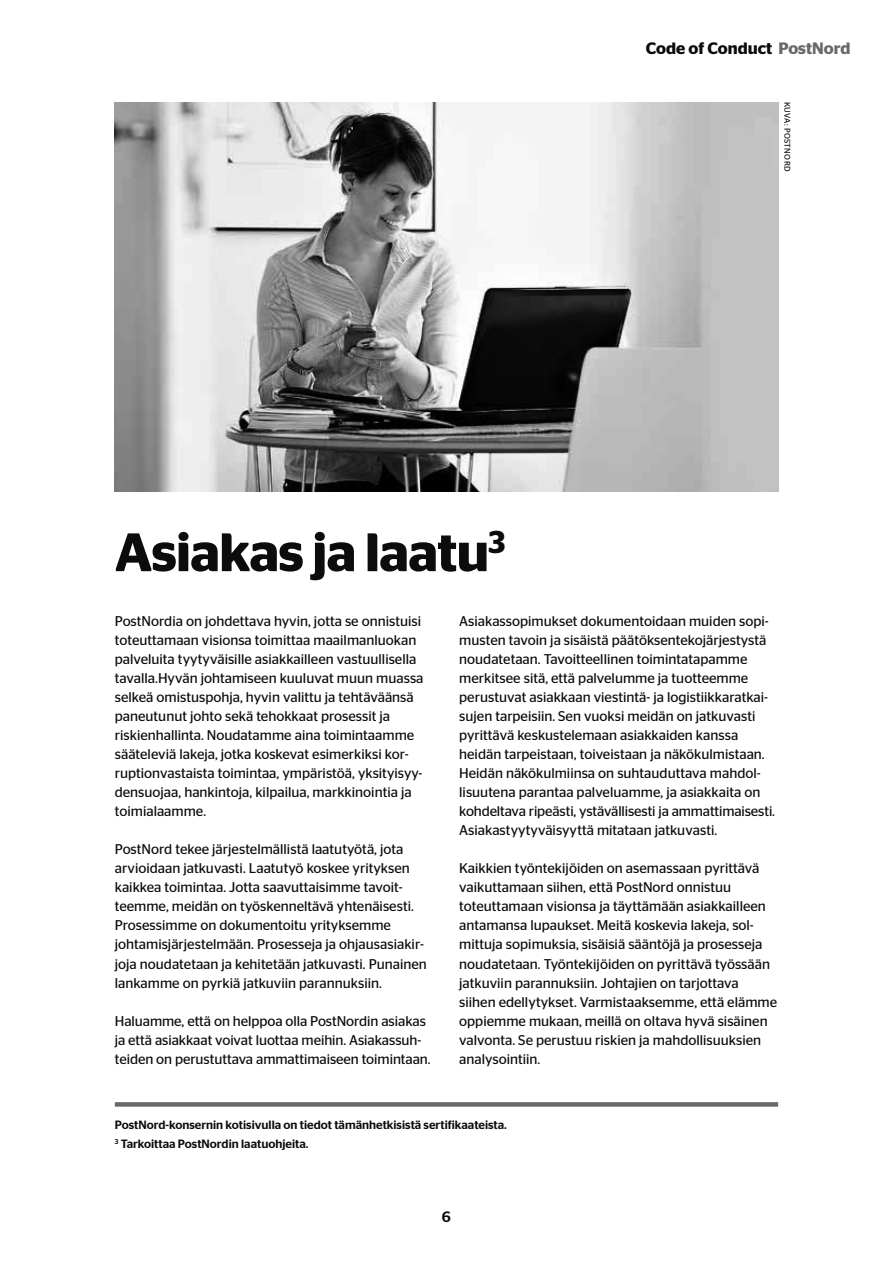
<style>
.page{position:relative;width:893px;height:1263px;background:#fff}
.page>*{position:absolute;margin:0;border:0;box-sizing:border-box;transform-origin:0 0}
.t1{font:600 54px "Stag Sans";letter-spacing:-.015em;color:#0c0c0c}
.t2{font:600 16.5px "Stag Sans";color:#0c0c0c}
.t3{font:500 15px "Stag Sans";color:#0c0c0c}
.t4{font:14.1px/19px "Stag Sans";color:#0c0c0c}
.t5{font:500 12px/19px "Stag Sans";color:#0c0c0c}
.t6{font:8.25px "Stag Sans";letter-spacing:.04em;color:#0c0c0c}
.s1{color:#696969}
</style>
<div class="page">
<img style="left:115px;top:102px;width:663px;height:389px">
<div style="left:115px;top:1102px;width:663px;height:5px;background:#696969"></div>
<p class="t2" style="left:646px;top:39px;width:206px">Code of Conduct <span class="s1">PostNord</span></p>
<h1 class="t1" style="left:115px;top:521px;width:392px">Asiakas ja laatu<sup>3</sup></h1>
<p class="t6" style="left:792px;top:102px;width:71px;rotate:90deg">KUVA: POSTNORD</p>
<p class="t4" style="left:115px;top:611px;width:310px">PostNordia on johdettava hyvin, jotta se onnistuisi toteuttamaan visionsa toimittaa maailmanluokan palveluita tyytyväisille asiakkailleen vastuullisella tavalla.Hyvän johtamiseen kuuluvat muun muassa selkeä omistuspohja, hyvin valittu ja tehtäväänsä paneutunut johto sekä tehokkaat prosessit ja riskienhallinta. Noudatamme aina toimintaamme sääteleviä lakeja, jotka koskevat esimerkiksi kor&shy;ruptionvastaista toimintaa, ympäristöä, yksityisyy&shy;densuojaa, hankintoja, kilpailua, markkinointia ja toimialaamme.</p>
<p class="t4" style="left:115px;top:840px;width:314px">PostNord tekee järjestelmällistä laatutyötä, jota arvioidaan jatkuvasti. Laatutyö koskee yrityksen kaikkea toimintaa. Jotta saavuttaisimme tavoit&shy;teemme, meidän on työskenneltävä yhtenäisesti.<br>Prosessimme on dokumentoitu yrityksemme johtamisjärjestelmään. Prosesseja ja ohjausasiakir&shy;joja noudatetaan ja kehitetään jatkuvasti. Punainen lankamme on pyrkiä jatkuviin parannuksiin.</p>
<p class="t4" style="left:115px;top:1011px;width:317px">Haluamme, että on helppoa olla PostNordin asiakas ja että asiakkaat voivat luottaa meihin. Asiakassuh&shy;teiden on perustuttava ammattimaiseen toimintaan.</p>
<p class="t4" style="left:459px;top:611px;width:317px">Asiakassopimukset dokumentoidaan muiden sopi&shy;musten tavoin ja sisäistä päätöksentekojärjestystä noudatetaan. Tavoitteellinen toimintatapamme merkitsee sitä, että palvelumme ja tuotteemme perustuvat asiakkaan viestintä- ja logistiikkaratkai&shy;sujen tarpeisiin. Sen vuoksi meidän on jatkuvasti pyrittävä keskustelemaan asiakkaiden kanssa heidän tarpeistaan, toiveistaan ja näkökulmistaan.<br>Heidän näkökulmiinsa on suhtauduttava mahdol&shy;lisuutena parantaa palveluamme, ja asiakkaita on kohdeltava ripeästi, ystävällisesti ja ammattimaisesti.<br>Asiakastyytyväisyyttä mitataan jatkuvasti.</p>
<p class="t4" style="left:459px;top:859px;width:319px">Kaikkien työntekijöiden on asemassaan pyrittävä vaikuttamaan siihen, että PostNord onnistuu toteuttamaan visionsa ja täyttämään asiakkailleen antamansa lupaukset. Meitä koskevia lakeja, sol&shy;mittuja sopimuksia, sisäisiä sääntöjä ja prosesseja noudatetaan. Työntekijöiden on pyrittävä työssään jatkuviin parannuksiin. Johtajien on tarjottava siihen edellytykset. Varmistaaksemme, että elämme oppiemme mukaan, meillä on oltava hyvä sisäinen valvonta. Se perustuu riskien ja mahdollisuuksien analysointiin.</p>
<p class="t5" style="left:115px;top:1115px;width:394px">PostNord-konsernin kotisivulla on tiedot tämänhetkisistä sertifikaateista.<br><sup>3</sup> Tarkoittaa PostNordin laatuohjeita.</p>
<p class="t3" style="left:442px;top:1208px;width:11px">6</p>
</div>
